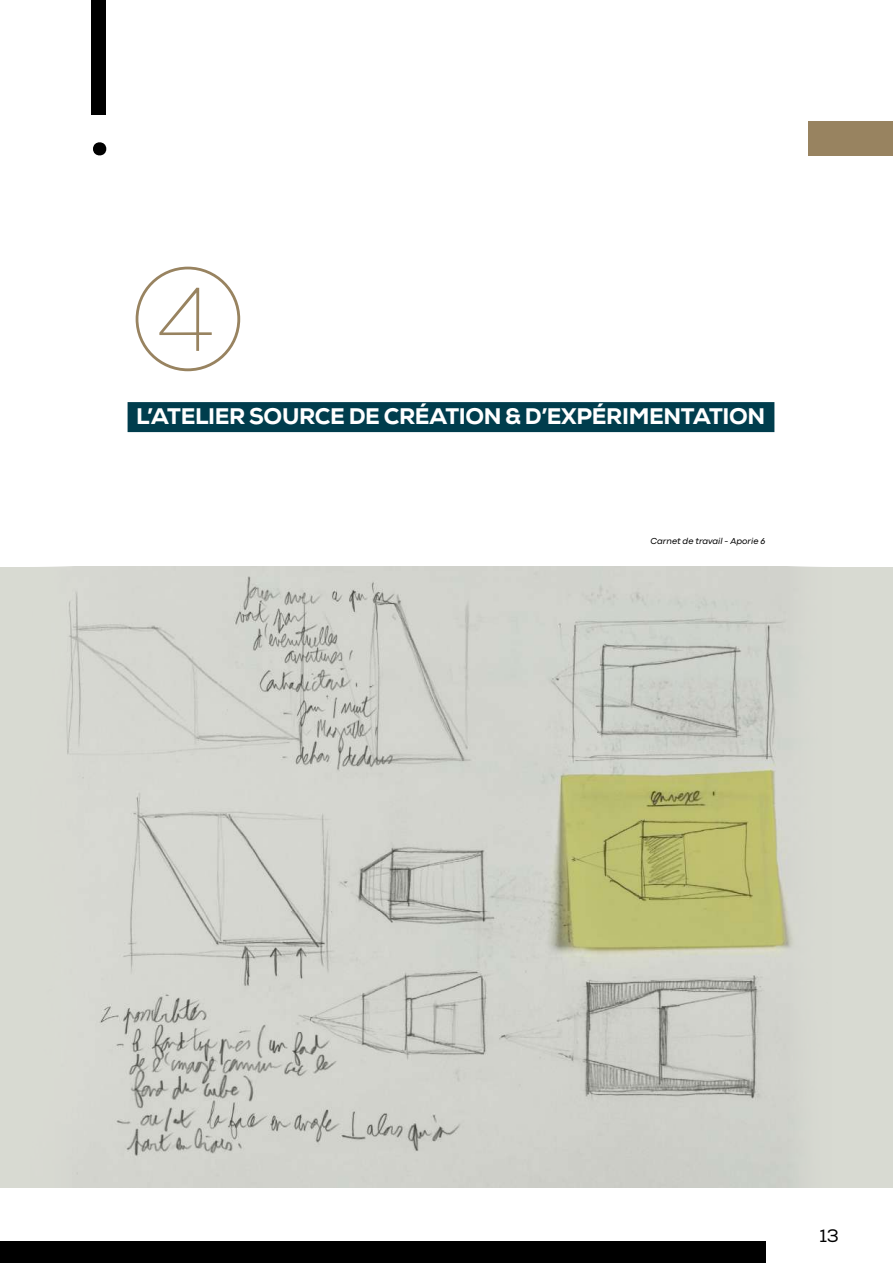
<style>
.page{position:relative;width:893px;height:1263px;background:#fff}
.page>*{position:absolute;margin:0;border:0;box-sizing:border-box;transform-origin:0 0}
.t1{font:100 150px "Codec Pro";color:#988360}
.t2{font:800 22.5px "Nexa";letter-spacing:-.015em;color:#fff}
.t3{font:18px "Nexa";color:#000}
.t4{font:italic 9px "Codec Pro";color:#000}
</style>
<div class="page">
<div style="left:0;top:567px;width:893px;height:620px;background:#d8dad2"></div>
<img style="left:66px;top:570px;width:731px;height:617px">
<div style="left:91px;top:0;width:15px;height:115px;background:#000"></div>
<svg style="left:93px;top:142px;width:13px;height:14px"></svg>
<div style="left:128px;top:402px;width:646px;height:30px;background:#003d4d"></div>
<div style="left:808px;top:121px;width:85px;height:34px;background:#988360"></div>
<div style="left:0;top:1242px;width:765px;height:21px;background:#000"></div>
<h1 class="t1" style="left:128px;top:229px;width:122px">4</h1>
<p class="t2" style="left:136px;top:402px;width:630px">L’ATELIER SOURCE DE CRÉATION &amp; D’EXPÉRIMENTATION</p>
<p class="t4" style="left:651px;top:535px;width:116px">Carnet de travail - Aporie 6</p>
<p class="t3" style="left:819px;top:1225px;width:21px">13</p>
</div>
